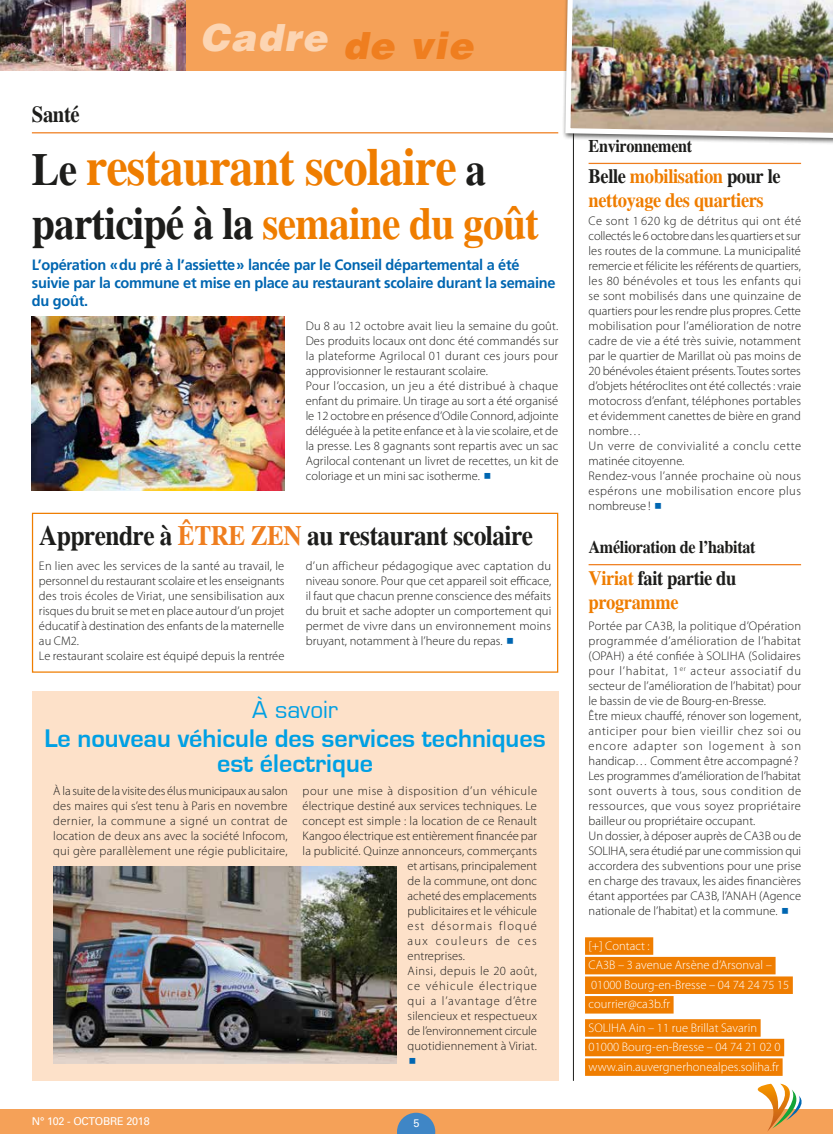
<style>
.page{position:relative;width:833px;height:1134px;background:#fff}
.page>*{position:absolute;margin:0;border:0;box-sizing:border-box;transform-origin:0 0}
.t1{font:700 52.5px "Times";letter-spacing:-.02em;color:#ef7d00;scale:.92 1}
.t2{font:700 45px "Times";letter-spacing:-.02em;color:#ef7d00;scale:.92 1}
.t3{font:37.5px "Airbus Special";letter-spacing:.04em;color:#fcd5b3}
.t4{font:700 27.5px "Times";letter-spacing:-.02em;color:#1d1d1b;scale:.92 1}
.t5{font:700 26.25px/25px "Eurostile";color:#00a0e4;text-align:center}
.t6{font:22.5px "Eurostile";color:#00a0e4}
.t7{font:700 22.5px "Times";letter-spacing:-.02em;color:#1d1d1b;scale:.92 1}
.t8{font:700 20px/24px "Times";letter-spacing:-.02em;color:#ef7d00;scale:.92 1}
.t9{font:700 17.5px "Times";letter-spacing:-.02em;color:#1d1d1b;scale:.92 1}
.t10{font:700 15px/18px "Frutiger";letter-spacing:-.02em;color:#0066b1}
.t11{font:300 12.5px/15px "Myriad Pro";letter-spacing:.005em;color:#1d1d1b}
.t12{font:300 12.5px/19.6px "Myriad Pro";letter-spacing:.005em;color:#fff}
.t13{font:300 12.5px "Myriad Pro";letter-spacing:.045em;color:#1d1d1b}
.t14{font:300 12.5px "Myriad Pro";letter-spacing:.035em;color:#1d1d1b}
.t15{font:300 12.5px "Myriad Pro";letter-spacing:.065em;color:#1d1d1b}
.t16{font:300 12.5px "Myriad Pro";letter-spacing:.06em;color:#1d1d1b}
.t17{font:300 12.5px "Myriad Pro";letter-spacing:.095em;color:#1d1d1b}
.t18{font:300 12.5px "Myriad Pro";letter-spacing:.11em;color:#1d1d1b}
.t19{font:10.88px "Univers";letter-spacing:-.02em;color:#fff}
.s1{color:#ef7e1f}
.s2{font-size:45px;color:#1d1d1b}
.s3{color:#1d1d1b}
</style>
<div class="page">
<hr style="left:573px;top:106px;width:1px;height:975px;background:#1d1d1b">
<div style="left:32px;top:691px;width:526px;height:390px;background:#fde1c9"></div>
<div style="left:0;top:0;width:833px;height:71px;background:#f5a158"></div>
<img style="left:0;top:0;width:185px;height:71px">
<hr style="left:32px;top:132px;width:526px;height:1px;background:#ef7e1f">
<div style="left:562px;top:0;width:271px;height:144px;background:#1d1d1b;opacity:.75"></div>
<img style="left:562px;top:0;width:271px;height:141px">
<hr style="left:588px;top:564px;width:213px;height:1px;background:#ef7e1f">
<div style="left:585px;top:937px;width:68px;height:18px;background:#ef7d00"></div>
<div style="left:585px;top:957px;width:190px;height:17px;background:#ef7d00"></div>
<div style="left:585px;top:976px;width:208px;height:18px;background:#ef7d00"></div>
<div style="left:585px;top:996px;width:88px;height:17px;background:#ef7d00"></div>
<div style="left:585px;top:1019px;width:175px;height:18px;background:#ef7d00"></div>
<div style="left:585px;top:1039px;width:199px;height:17px;background:#ef7d00"></div>
<div style="left:585px;top:1058px;width:197px;height:18px;background:#ef7d00"></div>
<img style="left:53px;top:866px;width:344px;height:197px">
<img style="left:32px;top:317px;width:252px;height:173px">
<div style="left:32px;top:513px;width:526px;height:160px;border:1px solid #ef7d00"></div>
<hr style="left:588px;top:163px;width:213px;height:1px;background:#ef7e1f">
<div style="left:0;top:1109px;width:833px;height:25px;background:#f5a158"></div>
<svg style="left:397px;top:1113px;width:38px;height:21px"></svg>
<svg style="left:757px;top:1083px;width:45px;height:48px"></svg>
<h3 class="t3" style="left:200px;top:16px;width:274px">Cadre <span class="s1">de vie</span></h3>
<h3 class="t7" style="left:32px;top:100px;width:54px">Santé</h3>
<h1 class="t1" style="left:32px;top:134px;width:495px"><span class="s2">Le</span> restaurant scolaire <span class="s2">a</span></h1>
<h2 class="t2" style="left:32px;top:195px;width:553px"><span class="s3">participé à la</span> semaine du goût</h2>
<p class="t10" style="left:32px;top:256px;width:525px">L’opération «du pré à l’assiette» lancée par le Conseil départemental a été suivie par la commune et mise en place au restaurant scolaire durant la semaine du goût.</p>
<p class="t11" style="left:306px;top:318px;width:254px">Du 8 au 12 octobre avait lieu la semaine du goût.<br>Des produits locaux ont donc été commandés sur la plateforme Agrilocal 01 durant ces jours pour approvisionner le restaurant scolaire.<br>Pour l’occasion, un jeu a été distribué à chaque enfant du primaire. Un tirage au sort a été organisé le 12 octobre en présence d’Odile Connord, adjointe déléguée à la petite enfance et à la vie scolaire, et de la presse. Les 8 gagnants sont repartis avec un sac Agrilocal contenant un livret de recettes, un kit de coloriage et un mini sac isotherme.</p>
<h3 class="t4" style="left:39px;top:518px;width:538px">Apprendre à <span class="s1">ÊTRE ZEN</span> au restaurant scolaire</h3>
<p class="t11" style="left:39px;top:558px;width:247px">En lien avec les services de la santé au travail, le personnel du restaurant scolaire et les enseignants des trois écoles de Viriat, une sensibilisation aux risques du bruit se met en place autour d’un projet éducatif à destination des enfants de la maternelle au CM2.<br>Le restaurant scolaire est équipé depuis la rentrée</p>
<p class="t11" style="left:306px;top:558px;width:247px;text-align:justify">d’un afficheur pédagogique avec captation du niveau sonore. Pour que cet appareil soit efficace, il faut que chacun prenne conscience des méfaits du bruit et sache adopter un comportement qui permet de vivre dans un environnement moins bruyant, notamment à l’heure du repas.</p>
<h3 class="t6" style="left:252px;top:696px;width:87px">À savoir</h3>
<h3 class="t5" style="left:44px;top:726px;width:503px">Le nouveau véhicule des services techniques est électrique</h3>
<p class="t11" style="left:53px;top:783px;width:236px;text-align:justify">À la suite de la visite des élus municipaux au salon des maires qui s’est tenu à Paris en novembre dernier, la commune a signé un contrat de location de deux ans avec la société Infocom, qui gère parallèlement une régie publicitaire,</p>
<p class="t13" style="left:302px;top:783px;width:236px">pour une mise à disposition d’un véhicule</p>
<p class="t11" style="left:302px;top:798px;width:236px">électrique destiné aux services techniques. Le</p>
<p class="t11" style="left:302px;top:813px;width:236px">concept est simple : la location de ce Renault</p>
<p class="t11" style="left:302px;top:828px;width:236px">Kangoo électrique est entièrement financée par</p>
<p class="t11" style="left:302px;top:843px;width:236px">la publicité. Quinze annonceurs, commerçants</p>
<p class="t11" style="left:407px;top:858px;width:131px">et artisans, principalement</p>
<p class="t11" style="left:407px;top:873px;width:131px">de la commune, ont donc</p>
<p class="t11" style="left:407px;top:888px;width:131px">acheté des emplacements</p>
<p class="t11" style="left:407px;top:903px;width:131px">publicitaires et le véhicule</p>
<p class="t17" style="left:407px;top:918px;width:131px">est désormais floqué</p>
<p class="t18" style="left:407px;top:933px;width:131px">aux couleurs de ces</p>
<p class="t11" style="left:407px;top:948px;width:59px">entreprises.</p>
<p class="t14" style="left:407px;top:963px;width:131px">Ainsi, depuis le 20 août,</p>
<p class="t15" style="left:407px;top:978px;width:131px">ce véhicule électrique</p>
<p class="t16" style="left:407px;top:993px;width:131px">qui a l’avantage d’être</p>
<p class="t11" style="left:407px;top:1008px;width:131px">silencieux et respectueux</p>
<p class="t11" style="left:407px;top:1023px;width:131px">de l’environnement circule</p>
<p class="t11" style="left:407px;top:1038px;width:131px">quotidiennement à Viriat.</p>
<p class="t19" style="left:32px;top:1114px;width:119px">N° 102 - OCTOBRE 2018</p>
<p class="t19" style="left:413px;top:1117px;width:8px">5</p>
<h3 class="t9" style="left:588px;top:135px;width:114px">Environnement</h3>
<h3 class="t8" style="left:588px;top:164px;width:210px"><span class="s3">Belle</span> mobilisation <span class="s3">pour le </span>nettoyage des quartiers</h3>
<p class="t11" style="left:588px;top:213px;width:214px">Ce sont 1 620 kg de détritus qui ont été collectés le 6 octobre dans les quartiers et sur les routes de la commune. La municipalité remercie et félicite les référents de quartiers, les 80 bénévoles et tous les enfants qui se sont mobilisés dans une quinzaine de quartiers pour les rendre plus propres. Cette mobilisation pour l’amélioration de notre cadre de vie a été très suivie, notamment par le quartier de Marillat où pas moins de 20 bénévoles étaient présents. Toutes sortes d’objets hétéroclites ont été collectés : vraie motocross d’enfant, téléphones portables et évidemment canettes de bière en grand nombre…<br>Un verre de convivialité a conclu cette matinée citoyenne.<br>Rendez-vous l’année prochaine où nous espérons une mobilisation encore plus nombreuse !</p>
<h3 class="t9" style="left:588px;top:537px;width:183px">Amélioration de l’habitat</h3>
<h3 class="t8" style="left:588px;top:565px;width:162px">Viriat <span class="s3">fait partie du </span>programme</h3>
<p class="t11" style="left:588px;top:618px;width:214px">Portée par CA3B, la politique d’Opération programmée d’amélioration de l’habitat (OPAH) a été confiée à SOLIHA (Solidaires pour l’habitat, 1<sup>er</sup> acteur associatif du secteur de l’amélioration de l’habitat) pour le bassin de vie de Bourg-en-Bresse.<br>Être mieux chauffé, rénover son logement, anticiper pour bien vieillir chez soi ou encore adapter son logement à son handicap… Comment être accompagné ?<br>Les programmes d’amélioration de l’habitat sont ouverts à tous, sous condition de ressources, que vous soyez propriétaire bailleur ou propriétaire occupant.<br>Un dossier, à déposer auprès de CA3B ou de SOLIHA, sera étudié par une commission qui accordera des subventions pour une prise en charge des travaux, les aides financières étant apportées par CA3B, l’ANAH (Agence nationale de l’habitat) et la commune.</p>
<p class="t12" style="left:588px;top:935px;width:202px">[+] Contact :<br>CA3B – 3 avenue Arsène d’Arsonval –<br>01000 Bourg-en-Bresse – 04 74 24 75 15 courrier@ca3b.fr</p>
<p class="t12" style="left:588px;top:1017px;width:194px">SOLIHA Ain – 11 rue Brillat Savarin<br>01000 Bourg-en-Bresse – 04 74 21 02 0 www.ain.auvergnerhonealpes.soliha.fr</p>
</div>
